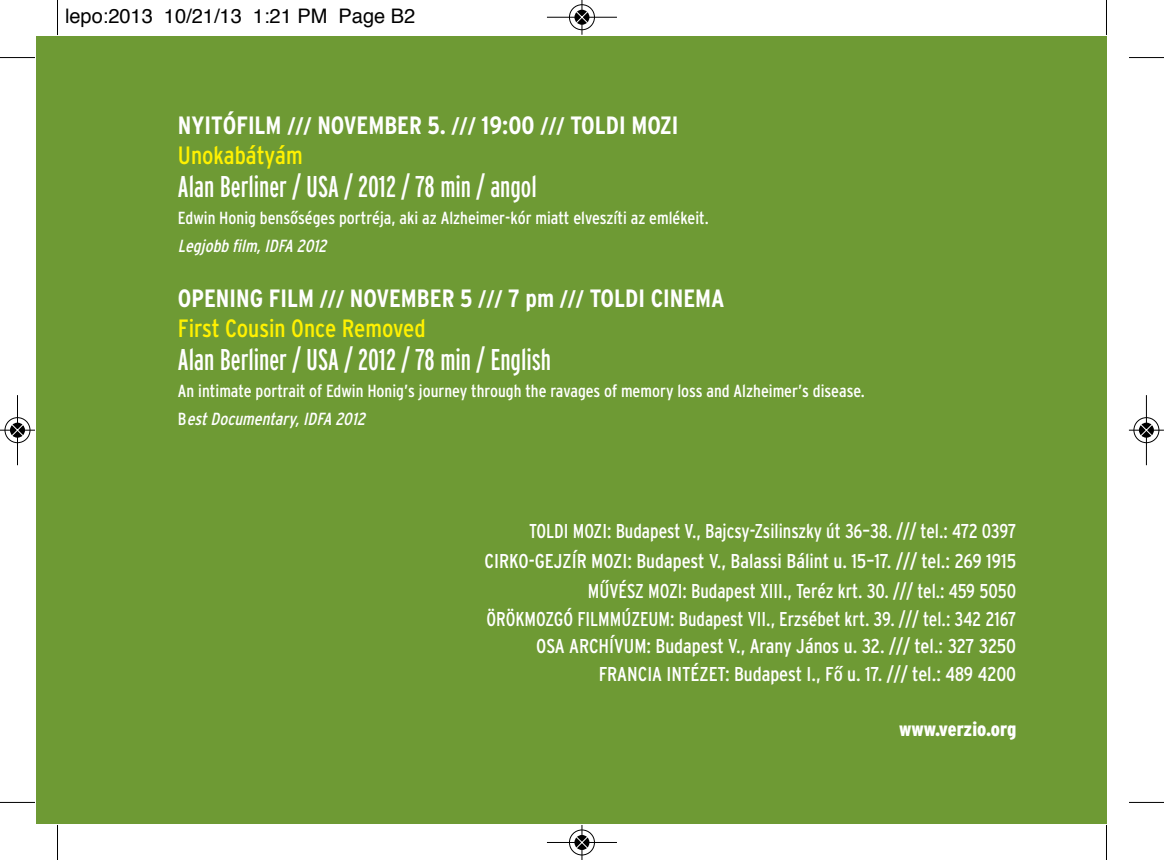
<style>
.page{position:relative;width:1164px;height:860px;background:#fff}
.page>*{position:absolute;margin:0;border:0;box-sizing:border-box;transform-origin:0 0}
.t1{font:extra-condensed 30px "Interstate M";color:#fff}
.t2{font:700 condensed 25px/30px "Interstate M";color:#fff}
.t3{font:condensed 20px/30px "Interstate M";color:#fff;text-align:right;scale:.95 1}
.t4{font:20px "Helvetica";color:#000}
.t5{font:900 condensed 20px "Interstate M";color:#fff}
.t6{font:condensed 17.5px/27.5px "Interstate M";color:#fff}
.t7{font:italic condensed 17.5px "Interstate M";color:#fff}
.s1{font-size:20px}
.s2{font-weight:400;color:#fff101}
.s3{font-style:italic}
</style>
<div class="page">
<div style="left:36px;top:36px;width:1070px;height:787px;background:#6e9a34"></div>
<hr style="left:57px;top:0;width:1px;height:35px;background:#000">
<hr style="left:0;top:57px;width:35px;height:1px;background:#000">
<hr style="left:1106px;top:0;width:1px;height:35px;background:#000">
<hr style="left:1129px;top:57px;width:35px;height:1px;background:#000">
<hr style="left:57px;top:824px;width:1px;height:35px;background:#000">
<hr style="left:0;top:801px;width:35px;height:1px;background:#000">
<hr style="left:1106px;top:824px;width:1px;height:35px;background:#000">
<hr style="left:1129px;top:801px;width:35px;height:1px;background:#000">
<div style="left:569px;top:4px;width:26px;height:27px;border:2px solid #fff;border-radius:50%"></div>
<svg style="left:574px;top:9px;width:16px;height:16px"></svg>
<hr style="left:547px;top:17px;width:70px;height:1px;background:#000">
<hr style="left:581px;top:0;width:1px;height:35px;background:#000">
<div style="left:569px;top:4px;width:26px;height:26px;border:1px solid #000;border-radius:50%"></div>
<svg style="left:574px;top:10px;width:15px;height:15px"></svg>
<svg style="left:576px;top:11px;width:12px;height:13px"></svg>
<div style="left:569px;top:828px;width:26px;height:27px;border:2px solid #fff;border-radius:50%"></div>
<svg style="left:574px;top:834px;width:16px;height:16px"></svg>
<hr style="left:547px;top:841px;width:70px;height:1px;background:#000">
<hr style="left:581px;top:824px;width:1px;height:35px;background:#000">
<div style="left:569px;top:829px;width:26px;height:25px;border:1px solid #000;border-radius:50%"></div>
<svg style="left:574px;top:834px;width:15px;height:15px"></svg>
<svg style="left:576px;top:835px;width:12px;height:13px"></svg>
<div style="left:4px;top:416px;width:27px;height:27px;border:2px solid #fff;border-radius:50%"></div>
<svg style="left:9px;top:422px;width:16px;height:16px"></svg>
<hr style="left:17px;top:395px;width:1px;height:70px;background:#000">
<hr style="left:0;top:429px;width:35px;height:1px;background:#000">
<div style="left:5px;top:417px;width:25px;height:26px;border:1px solid #000;border-radius:50%"></div>
<svg style="left:10px;top:422px;width:15px;height:15px"></svg>
<svg style="left:11px;top:423px;width:13px;height:13px"></svg>
<div style="left:1133px;top:416px;width:27px;height:27px;border:2px solid #fff;border-radius:50%"></div>
<svg style="left:1138px;top:422px;width:16px;height:16px"></svg>
<hr style="left:1146px;top:395px;width:1px;height:70px;background:#000">
<hr style="left:1129px;top:429px;width:35px;height:1px;background:#000">
<div style="left:1133px;top:417px;width:26px;height:26px;border:1px solid #000;border-radius:50%"></div>
<svg style="left:1139px;top:422px;width:15px;height:15px"></svg>
<svg style="left:1140px;top:423px;width:13px;height:13px"></svg>
<p class="t4" style="left:65px;top:7px;width:352px">lepo:2013 10/21/13 1:21 PM Page B2</p>
<p class="t2" style="left:178px;top:111px;width:502px">NYITÓFILM <span class="s1">///</span> NOVEMBER 5. <span class="s1">///</span> 19:00 <span class="s1">///</span> TOLDI MOZI<br><span class="s2">Unokabátyám</span></p>
<h1 class="t1" style="left:178px;top:169px;width:360px">Alan Berliner / USA / 2012 / 78 min / angol</h1>
<p class="t6" style="left:178px;top:204px;width:532px">Edwin Honig bensőséges portréja, aki az Alzheimer-kór miatt elveszíti az emlékeit.</p>
<p class="t7" style="left:178px;top:235px;width:153px">Legjobb film, IDFA 2012</p>
<p class="t2" style="left:178px;top:283px;width:548px">OPENING FILM <span class="s1">///</span> NOVEMBER 5 <span class="s1">///</span> 7 pm <span class="s1">///</span> TOLDI CINEMA<br><span class="s2">First Cousin Once Removed</span></p>
<h1 class="t1" style="left:178px;top:341px;width:375px">Alan Berliner / USA / 2012 / 78 min / English</h1>
<p class="t6" style="left:178px;top:377px;width:688px">An intimate portrait of Edwin Honig’s journey through the ravages of memory loss and Alzheimer’s disease.<br>B <span class="s3">est Documentary, IDFA 2012</span></p>
<p class="t3" style="left:484px;top:516px;width:561px">TOLDI MOZI: Budapest V., Bajcsy-Zsilinszky út 36–38. /// tel.: 472 0397<br>CIRKO-GEJZÍR MOZI: Budapest V., Balassi Bálint u. 15–17. /// tel.: 269 1915<br>MŰVÉSZ MOZI: Budapest XIII., Teréz krt. 30. /// tel.: 459 5050</p>
<p class="t3" style="left:486px;top:604px;width:559px;line-height:27.5px">ÖRÖKMOZGÓ FILMMÚZEUM: Budapest VII., Erzsébet krt. 39. /// tel.: 342 2167<br>OSA ARCHÍVUM: Budapest V., Arany János u. 32. /// tel.: 327 3250<br>FRANCIA INTÉZET: Budapest I., Fő u. 17. /// tel.: 489 4200</p>
<p class="t5" style="left:899px;top:716px;width:119px">www.verzio.org</p>
</div>
